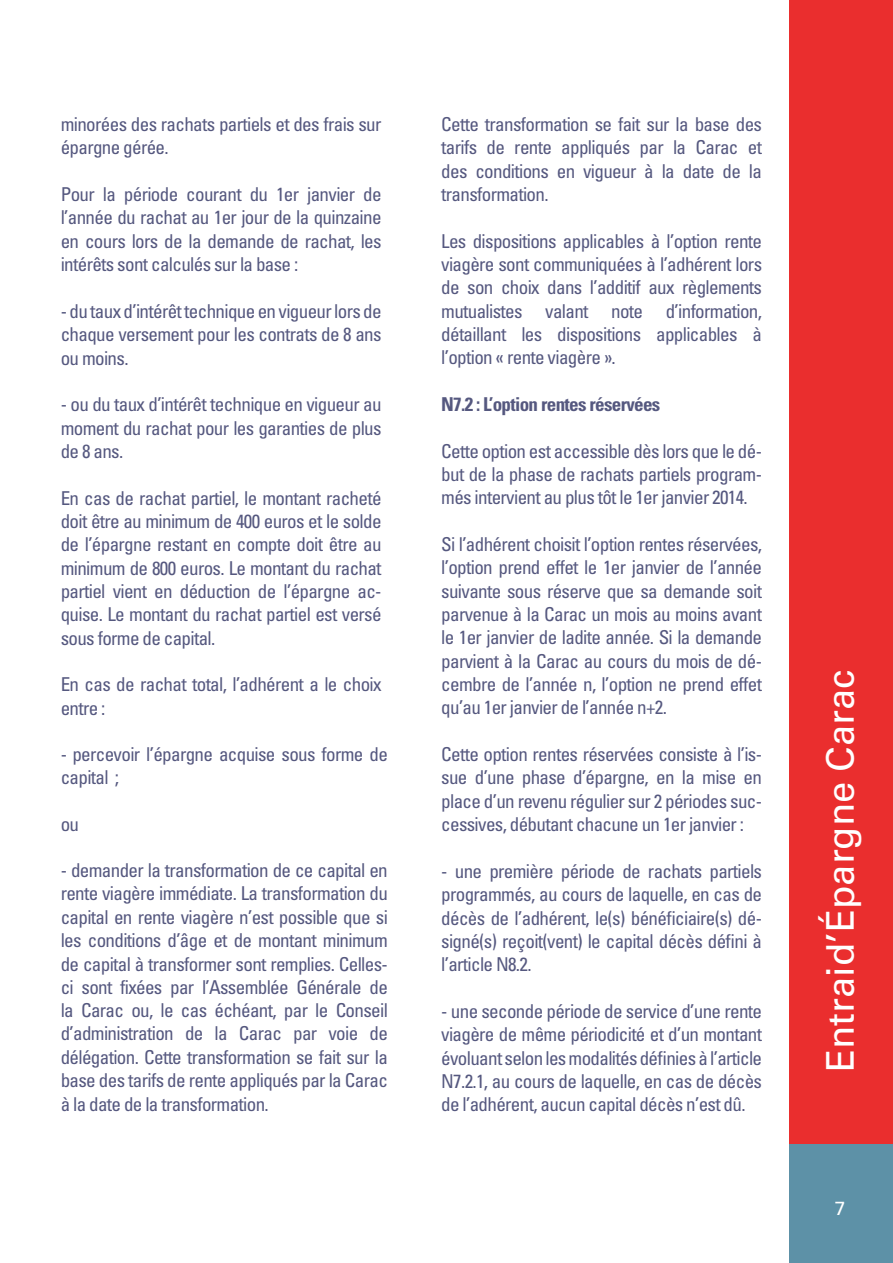
<style>
.page{position:relative;width:893px;height:1263px;background:#fff}
.page>*{position:absolute;margin:0;border:0;box-sizing:border-box;transform-origin:0 0}
.t1{font:38.25px "Univers LT Std";color:#fff}
.t2{font:condensed 19.05px/23.4px "Univers LT Std";letter-spacing:-.035em;color:#55587f;text-align:justify}
.t3{font:700 condensed 19.05px "Univers LT Std";letter-spacing:-.035em;color:#55587f}
.t4{font:19.05px "Univers LT Std";color:#fff}
</style>
<div class="page">
<div style="left:790px;top:0;width:103px;height:1263px;background:#ea2e2e"></div>
<div style="left:790px;top:1144px;width:103px;height:119px;background:#5d91a7"></div>
<p class="t2" style="left:61px;top:112px;width:322px">minorées des rachats partiels et des frais sur épargne gérée.</p>
<p class="t2" style="left:61px;top:182px;width:322px">Pour la période courant du 1er janvier de l’année du rachat au 1er jour de la quinzaine en cours lors de la demande de rachat, les intérêts sont calculés sur la base :</p>
<p class="t2" style="left:61px;top:299px;width:322px">- du taux d’intérêt technique en vigueur lors de chaque versement pour les contrats de 8 ans ou moins.</p>
<p class="t2" style="left:61px;top:392px;width:322px">- ou du taux d’intérêt technique en vigueur au moment du rachat pour les garanties de plus de 8 ans.</p>
<p class="t2" style="left:61px;top:486px;width:322px">En cas de rachat partiel, le montant racheté doit être au minimum de 400 euros et le solde de l’épargne restant en compte doit être au minimum de 800 euros. Le montant du rachat partiel vient en déduction de l’épargne ac&shy;quise. Le montant du rachat partiel est versé sous forme de capital.</p>
<p class="t2" style="left:61px;top:672px;width:322px">En cas de rachat total, l’adhérent a le choix entre :</p>
<p class="t2" style="left:61px;top:743px;width:329px;line-height:22.6px">- percevoir l’épargne acquise sous forme de capital ;</p>
<p class="t2" style="left:61px;top:812px;width:20px">ou</p>
<p class="t2" style="left:61px;top:858px;width:329px">- demander la transformation de ce capital en rente viagère immédiate. La transformation du capital en rente viagère n’est possible que si les conditions d’âge et de montant minimum de capital à transformer sont remplies. Celles&shy;ci sont fixées par l’Assemblée Générale de la Carac ou, le cas échéant, par le Conseil d’administration de la Carac par voie de délégation. Cette transformation se fait sur la base des tarifs de rente appliqués par la Carac à la date de la transformation.</p>
<p class="t2" style="left:441px;top:112px;width:322px">Cette transformation se fait sur la base des tarifs de rente appliqués par la Carac et des conditions en vigueur à la date de la transformation.</p>
<p class="t2" style="left:441px;top:229px;width:322px">Les dispositions applicables à l’option rente viagère sont communiquées à l’adhérent lors de son choix dans l’additif aux règlements mutualistes valant note d’information, détaillant les dispositions applicables à l’option « rente viagère ».</p>
<p class="t3" style="left:441px;top:392px;width:221px">N7.2 : L’option rentes réservées</p>
<p class="t2" style="left:441px;top:439px;width:322px">Cette option est accessible dès lors que le dé&shy;but de la phase de rachats partiels program&shy;més intervient au plus tôt le 1er janvier 2014.</p>
<p class="t2" style="left:441px;top:532px;width:322px">Si l’adhérent choisit l’option rentes réservées, l’option prend effet le 1er janvier de l’année suivante sous réserve que sa demande soit parvenue à la Carac un mois au moins avant le 1er janvier de ladite année. Si la demande parvient à la Carac au cours du mois de dé&shy;cembre de l’année n, l’option ne prend effet qu’au 1er janvier de l’année n+2.</p>
<p class="t2" style="left:441px;top:742px;width:322px">Cette option rentes réservées consiste à l’is&shy;sue d’une phase d’épargne, en la mise en place d’un revenu régulier sur 2 périodes suc&shy;cessives, débutant chacune un 1er janvier :</p>
<p class="t2" style="left:441px;top:859px;width:322px">- une première période de rachats partiels programmés, au cours de laquelle, en cas de décès de l’adhérent, le(s) bénéficiaire(s) dé&shy;signé(s) reçoit(vent) le capital décès défini à l’article N8.2.</p>
<p class="t2" style="left:441px;top:999px;width:322px">- une seconde période de service d’une rente viagère de même périodicité et d’un montant évoluant selon les modalités définies à l’article N7.2.1, au cours de laquelle, en cas de décès de l’adhérent, aucun capital décès n’est dû.</p>
<p class="t1" style="left:817px;top:1072px;width:404px;rotate:-90deg">Entraid’Épargne Carac</p>
<p class="t4" style="left:835px;top:1197px;width:12px">7</p>
</div>
